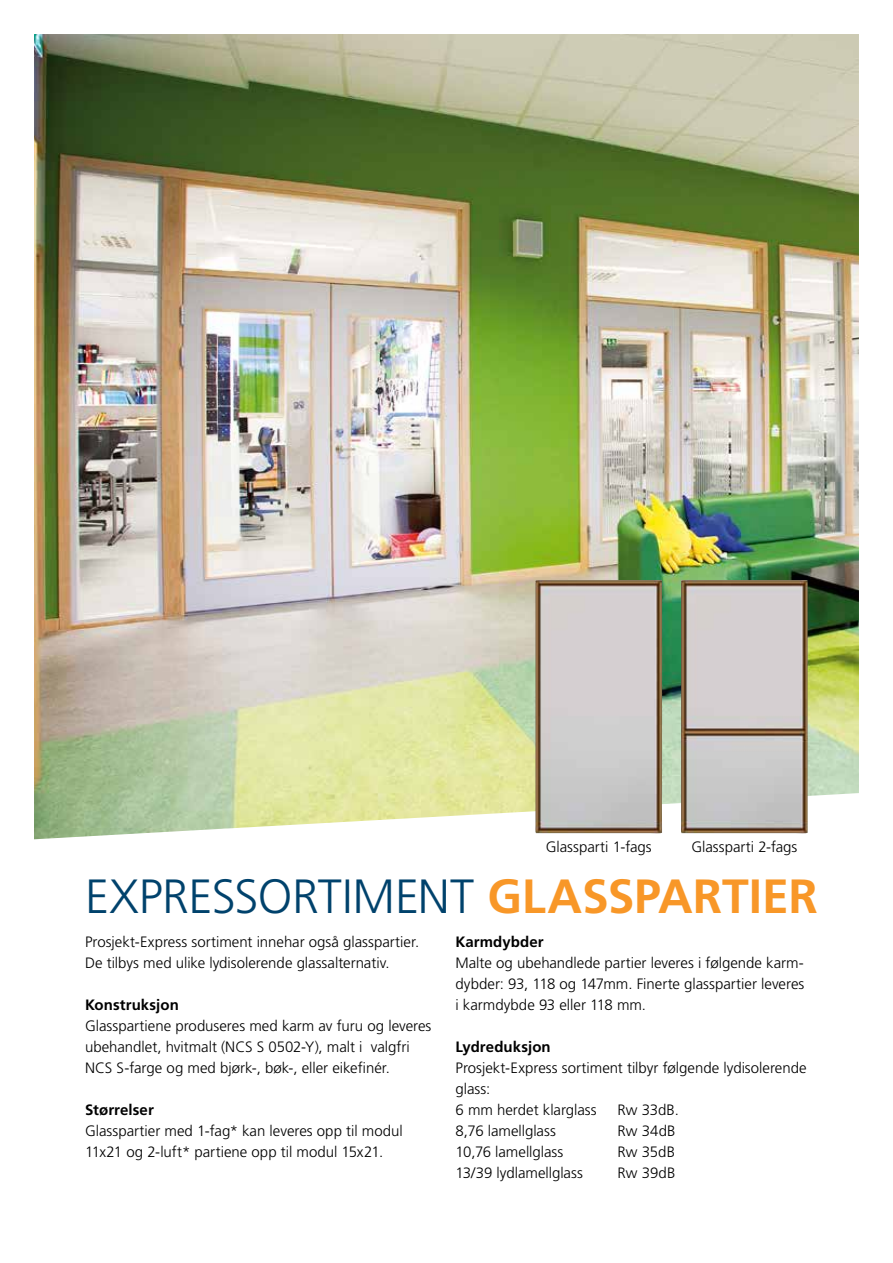
<style>
.page{position:relative;width:893px;height:1263px;background:#fff}
.page>*{position:absolute;margin:0;border:0;box-sizing:border-box;transform-origin:0 0}
.t1{font:300 48px "Frutiger LT Std";letter-spacing:-.01em;color:#00426c}
.t2{font:300 15px/21px "Frutiger LT Std";color:#000}
.t3{font:700 15px "Frutiger LT Std";letter-spacing:.005em;color:#000}
.s1{font-weight:700;color:#f89728}
</style>
<div class="page">
<img style="left:34px;top:34px;width:825px;height:805px">
<img style="left:535px;top:580px;width:127px;height:253px">
<img style="left:681px;top:580px;width:127px;height:253px">
<p class="t2" style="left:546px;top:837px;width:108px">Glassparti 1-fags</p>
<p class="t2" style="left:691px;top:837px;width:107px">Glassparti 2-fags</p>
<h1 class="t1" style="left:85px;top:869px;width:734px">EXPRESSORTIMENT <span class="s1">GLASSPARTIER</span></h1>
<p class="t2" style="left:85px;top:931px;width:336px">Prosjekt-Express sortiment innehar også glasspartier.<br>De tilbys med ulike lydisolerende glassalternativ.</p>
<p class="t3" style="left:85px;top:995px;width:95px">Konstruksjon</p>
<p class="t2" style="left:85px;top:1015px;width:348px">Glasspartiene produseres med karm av furu og leveres ubehandlet, hvitmalt (NCS S 0502-Y), malt i valgfri<br>NCS S-farge og med bjørk-, bøk-, eller eikefinér.</p>
<p class="t3" style="left:85px;top:1100px;width:70px">Størrelser</p>
<p class="t2" style="left:85px;top:1120px;width:319px">Glasspartier med 1-fag* kan leveres opp til modul<br>11x21 og 2-luft* partiene opp til modul 15x21.</p>
<p class="t3" style="left:455px;top:932px;width:90px">Karmdybder</p>
<p class="t2" style="left:455px;top:952px;width:350px;text-align:justify">Malte og ubehandlede partier leveres i følgende karm&shy;dybder: 93, 118 og 147mm. Finerte glasspartier leveres i karmdybde 93 eller 118 mm.</p>
<p class="t3" style="left:455px;top:1037px;width:97px">Lydreduksjon</p>
<p class="t2" style="left:455px;top:1057px;width:353px">Prosjekt-Express sortiment tilbyr følgende lydisolerende glass:<br>6 mm herdet klarglass</p>
<p class="t2" style="left:617px;top:1099px;width:63px">Rw 33dB.</p>
<p class="t2" style="left:455px;top:1120px;width:102px">8,76 lamellglass</p>
<p class="t2" style="left:617px;top:1120px;width:60px">Rw 34dB</p>
<p class="t2" style="left:455px;top:1141px;width:109px">10,76 lamellglass</p>
<p class="t2" style="left:617px;top:1141px;width:59px">Rw 35dB</p>
<p class="t2" style="left:455px;top:1162px;width:129px">13/39 lydlamellglass</p>
<p class="t2" style="left:617px;top:1162px;width:59px">Rw 39dB</p>
</div>
